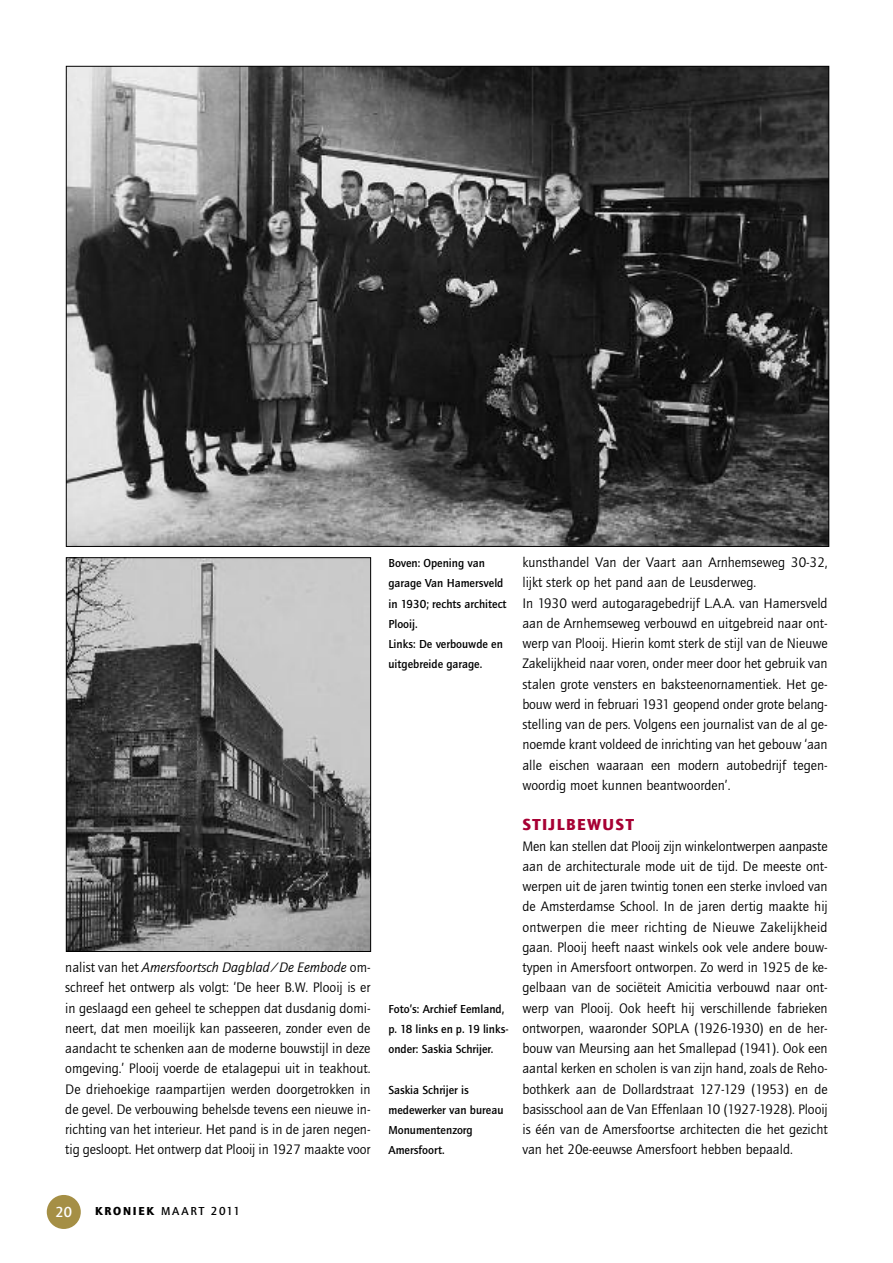
<style>
.page{position:relative;width:893px;height:1263px;background:#fff}
.page>*{position:absolute;margin:0;border:0;box-sizing:border-box;transform-origin:0 0}
.t1{font:900 16.5px "Quay Sans EF";letter-spacing:.09em;color:#a70034}
.t2{font:500 15px "Quay Sans";color:#fff}
.t3{font:14.25px/20.2px "Quay Sans";color:#000;text-align:justify}
.t4{font:500 12px/20.2px "Quay Sans";color:#000}
.t5{font:500 12px "Quay Sans";letter-spacing:.135em;color:#000}
.s1{font-style:italic}
.s2{font-family:"Quay Sans EF";font-weight:900}
</style>
<div class="page">
<div style="left:47px;top:1195px;width:34px;height:34px;background:#a58f45;border-radius:50%"></div>
<img style="left:68px;top:68px;width:759px;height:477px">
<img style="left:68px;top:559px;width:301px;height:391px">
<div style="left:66px;top:557px;width:305px;height:395px;border:1px solid #000"></div>
<p class="t3" style="left:65px;top:957px;width:307px">nalist van het <span class="s1">Amersfoortsch Dagblad/De Eembode</span> om&shy;schreef het ontwerp als volgt: ‘De heer B.W. Plooij is er in geslaagd een geheel te scheppen dat dusdanig domi&shy;neert, dat men moeilijk kan passeeren, zonder even de aandacht te schenken aan de moderne bouwstijl in deze omgeving.’ Plooij voerde de etalagepui uit in teakhout.<br>De driehoekige raampartijen werden doorgetrokken in de gevel. De verbouwing behelsde tevens een nieuwe in&shy;richting van het interieur. Het pand is in de jaren negen&shy;tig gesloopt. Het ontwerp dat Plooij in 1927 maakte voor</p>
<p class="t4" style="left:388px;top:553px;width:120px">Boven: Opening van garage Van Hamersveld in 1930; rechts architect<br>Plooij.<br>Links: De verbouwde en uitgebreide garage.</p>
<p class="t4" style="left:388px;top:998px;width:122px">Foto’s: Archief Eemland, p. 18 links en p. 19 links&shy;onder: Saskia Schrijer.</p>
<p class="t4" style="left:388px;top:1079px;width:117px">Saskia Schrijer is medewerker van bureau<br>Monumentenzorg<br>Amersfoort.</p>
<p class="t3" style="left:522px;top:552px;width:307px;text-align:left">kunsthandel Van der Vaart aan Arnhemseweg 30-32, lijkt sterk op het pand aan de Leusderweg.<br>In 1930 werd autogaragebedrijf L.A.A. van Hamersveld aan de Arnhemseweg verbouwd en uitgebreid naar ont&shy;werp van Plooij. Hierin komt sterk de stijl van de Nieuwe Zakelijkheid naar voren, onder meer door het gebruik van stalen grote vensters en baksteenornamentiek. Het ge&shy;bouw werd in februari 1931 geopend onder grote belang&shy;stelling van de pers. Volgens een journalist van de al ge&shy;noemde krant voldeed de inrichting van het gebouw ‘aan alle eischen waaraan een modern autobedrijf tegen&shy;woordig moet kunnen beantwoorden’.</p>
<p class="t1" style="left:522px;top:815px;width:113px">STIJLBEWUST</p>
<p class="t3" style="left:522px;top:835px;width:307px">Men kan stellen dat Plooij zijn winkelontwerpen aanpaste aan de architecturale mode uit de tijd. De meeste ont&shy;werpen uit de jaren twintig tonen een sterke invloed van de Amsterdamse School. In de jaren dertig maakte hij ontwerpen die meer richting de Nieuwe Zakelijkheid gaan. Plooij heeft naast winkels ook vele andere bouw&shy;typen in Amersfoort ontworpen. Zo werd in 1925 de ke&shy;gelbaan van de sociëteit Amicitia verbouwd naar ont&shy;werp van Plooij. Ook heeft hij verschillende fabrieken ontworpen, waaronder SOPLA (1926-1930) en de her&shy;bouw van Meursing aan het Smallepad (1941). Ook een aantal kerken en scholen is van zijn hand, zoals de Reho&shy;bothkerk aan de Dollardstraat 127-129 (1953) en de basisschool aan de Van Effenlaan 10 (1927-1928). Plooij is één van de Amersfoortse architecten die het gezicht van het 20e-eeuwse Amersfoort hebben bepaald.</p>
<p class="t2" style="left:56px;top:1203px;width:18px">20</p>
<p class="t5" style="left:95px;top:1204px;width:146px"><span class="s2">KRONIEK</span> MAART 2011</p>
</div>
